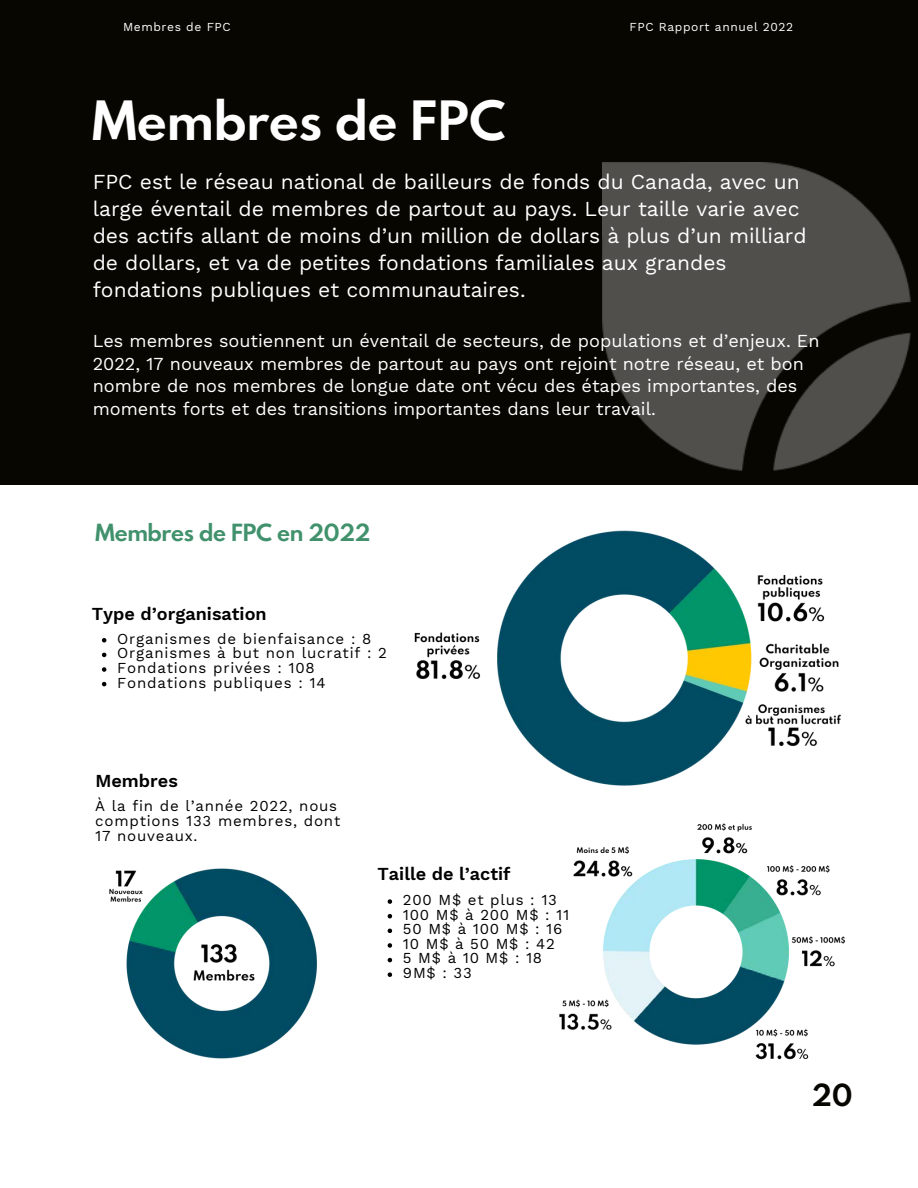
<style>
.page{position:relative;width:918px;height:1188px;background:#fff}
.page>*{position:absolute;margin:0;border:0;box-sizing:border-box;transform-origin:0 0}
.t1{font:700 48px "Spartan MB";color:#fff}
.t2{font:700 27px "Spartan MB";color:#080600}
.t3{font:21px/27px "Work Sans";color:#fff}
.t4{font:700 21px "Spartan MB";letter-spacing:-.015em;color:#40916c}
.t5{font:18px/22.5px "Work Sans";color:#fff}
.t6{font:600 18px "Work Sans";color:#000001}
.t7{font:15px/14.7px "Work Sans";letter-spacing:.055em;color:#000}
.t8{font:12px "Work Sans";letter-spacing:.05em;color:#fff}
</style>
<div class="page">
<div style="left:0;top:0;width:918px;height:484px;background:#080600"></div>
<img style="left:602px;top:163px;width:316px;height:322px">
<img style="left:559px;top:823px;width:287px;height:237px">
<img style="left:109px;top:868px;width:208px;height:191px">
<svg style="left:102px;top:638px;width:4px;height:5px"></svg>
<svg style="left:102px;top:653px;width:4px;height:4px"></svg>
<svg style="left:102px;top:667px;width:4px;height:5px"></svg>
<svg style="left:102px;top:682px;width:4px;height:4px"></svg>
<svg style="left:388px;top:899px;width:4px;height:5px"></svg>
<svg style="left:388px;top:914px;width:4px;height:4px"></svg>
<svg style="left:388px;top:929px;width:4px;height:4px"></svg>
<svg style="left:388px;top:943px;width:4px;height:5px"></svg>
<svg style="left:388px;top:958px;width:4px;height:4px"></svg>
<svg style="left:388px;top:972px;width:4px;height:5px"></svg>
<img style="left:414px;top:530px;width:427px;height:256px">
<p class="t8" style="left:123px;top:20px;width:109px">Membres de FPC</p>
<p class="t8" style="left:630px;top:20px;width:165px">FPC Rapport annuel 2022</p>
<p class="t1" style="left:92px;top:84px;width:416px">Membres de FPC</p>
<p class="t3" style="left:93px;top:168px;width:715px">FPC est le réseau national de bailleurs de fonds du Canada, avec un large éventail de membres de partout au pays. Leur taille varie avec des actifs allant de moins d’un million de dollars à plus d’un milliard de dollars, et va de petites fondations familiales aux grandes fondations publiques et communautaires.</p>
<p class="t5" style="left:93px;top:330px;width:728px">Les membres soutiennent un éventail de secteurs, de populations et d’enjeux. En 2022, 17 nouveaux membres de partout au pays ont rejoint notre réseau, et bon nombre de nos membres de longue date ont vécu des étapes importantes, des moments forts et des transitions importantes dans leur travail.</p>
<p class="t4" style="left:95px;top:517px;width:277px">Membres de FPC en 2022</p>
<p class="t6" style="left:92px;top:603px;width:176px">Type d’organisation</p>
<p class="t7" style="left:117px;top:631px;width:256px">Organismes de bienfaisance : 8</p>
<p class="t7" style="left:117px;top:646px;width:271px">Organismes à but non lucratif : 2</p>
<p class="t7" style="left:117px;top:660px;width:199px">Fondations privées : 108</p>
<p class="t7" style="left:117px;top:675px;width:210px">Fondations publiques : 14</p>
<p class="t6" style="left:95px;top:770px;width:84px">Membres</p>
<p class="t7" style="left:95px;top:799px;width:247px">À la fin de l’année 2022, nous comptions 133 membres, dont<br>17 nouveaux.</p>
<p class="t6" style="left:377px;top:863px;width:135px">Taille de l’actif</p>
<p class="t7" style="left:403px;top:892px;width:156px">200 M$ et plus : 13</p>
<p class="t7" style="left:403px;top:907px;width:168px">100 M$ à 200 M$ : 11</p>
<p class="t7" style="left:403px;top:922px;width:161px">50 M$ à 100 M$ : 16</p>
<p class="t7" style="left:403px;top:936px;width:153px">10 M$ à 50 M$ : 42</p>
<p class="t7" style="left:403px;top:951px;width:141px">5 M$ à 10 M$ : 18</p>
<p class="t7" style="left:403px;top:966px;width:70px">9M$ : 33</p>
<p class="t2" style="left:812px;top:1075px;width:42px">20</p>
</div>
